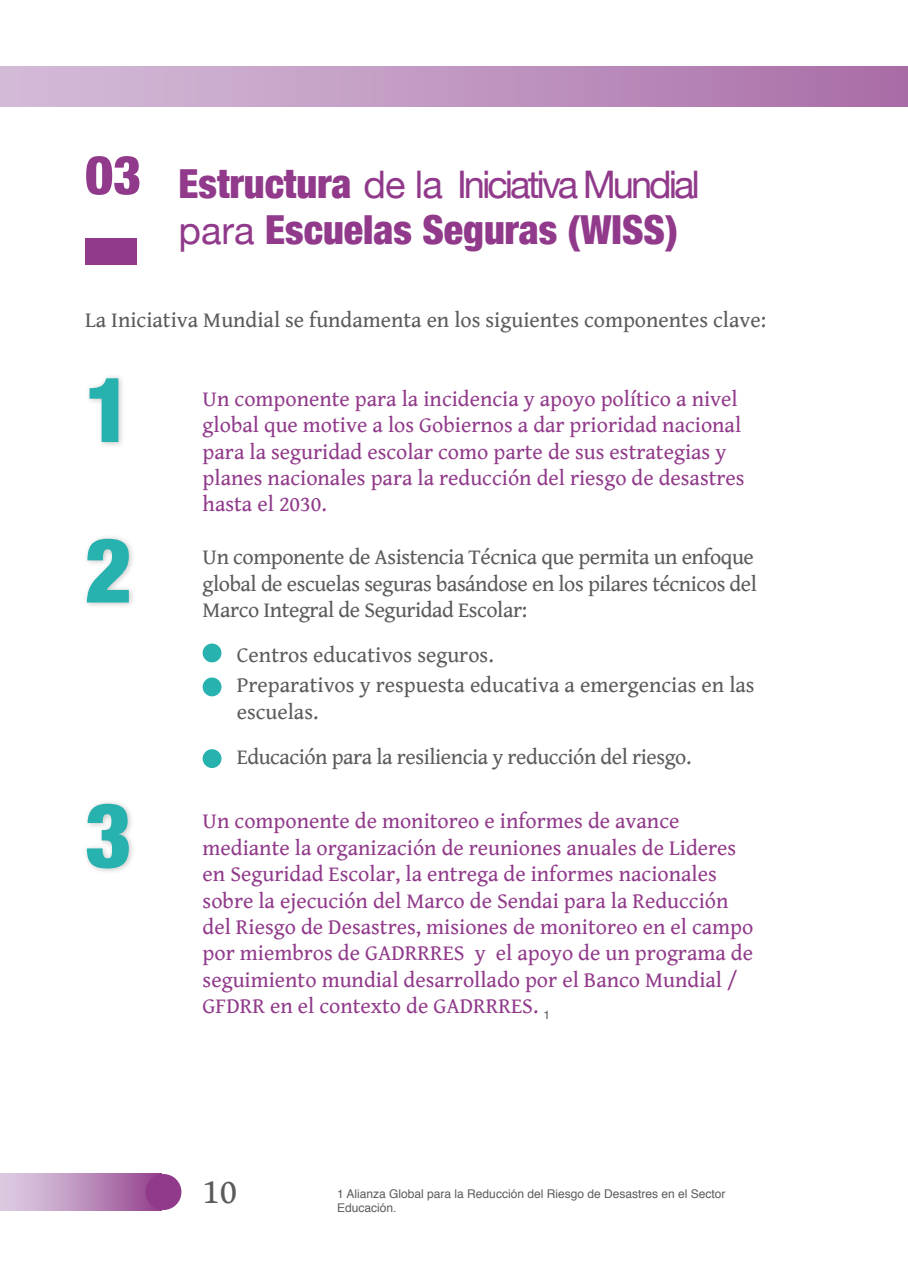
<style>
.page{position:relative;width:908px;height:1282px;background:#fff}
.page>*{position:absolute;margin:0;border:0;box-sizing:border-box;transform-origin:0 0}
.t1{font:900 condensed 90px "Helvetica Neue";color:#27b2af}
.t2{font:900 condensed 54px "Helvetica Neue";color:#913a8b}
.t3{font:900 condensed 40px "Helvetica Neue";color:#913a8b}
.t4{font:38px "Helvetica Neue";letter-spacing:-.08em;color:#913a8b}
.t5{font:36px "Gentium Book Basic";color:#5a5b5d}
.t6{font:22px/26.4px "Gentium Book Basic";color:#913a8b}
.t7{font:22px/26.4px "Gentium Book Basic";letter-spacing:-.02em;color:#5a5b5d}
.t8{font:22px/30.4px "Gentium Book Basic";color:#5a5b5d}
.t9{font:12px/14.4px "Helvetica";color:#5a5b5d}
.s1{font-weight:900;font-stretch:condensed;font-size:40px}
.s2{font-weight:400;font-stretch:normal;font-size:38px}
</style>
<div class="page">
<div style="left:0;top:67px;width:907px;height:39px;background:linear-gradient(to right,#d5bfda,#aa6fa8)"></div>
<div style="left:0;top:1173px;width:162px;height:36px;background:linear-gradient(to right,#e2d7e9,#96478f)"></div>
<div style="left:145px;top:1173px;width:36px;height:36px;background:#913a8b;border-radius:50%"></div>
<div style="left:82px;top:533px;width:54px;height:76px;background:#000;opacity:.23"></div>
<div style="left:82px;top:798px;width:54px;height:77px;background:#000;opacity:.23"></div>
<div style="left:202px;top:643px;width:19px;height:19px;background:#27b2af;border-radius:50%"></div>
<div style="left:202px;top:677px;width:19px;height:19px;background:#27b2af;border-radius:50%"></div>
<div style="left:202px;top:749px;width:19px;height:19px;background:#27b2af;border-radius:50%"></div>
<div style="left:85px;top:373px;width:41px;height:76px;background:#000;opacity:.23"></div>
<div style="left:85px;top:239px;width:51px;height:26px;background:#913a8b"></div>
<h2 class="t2" style="left:85px;top:131px;width:58px">03</h2>
<h3 class="t4" style="left:178px;top:152px;width:522px"><span class="s1">Estructura</span> de la Iniciativa Mundial</h3>
<h3 class="t3" style="left:178px;top:197px;width:500px"><span class="s2">para</span> Escuelas Seguras (WISS)</h3>
<p class="t8" style="left:85px;top:303px;width:682px">La Iniciativa Mundial se fundamenta en los siguientes componentes clave:</p>
<h1 class="t1" style="left:85px;top:336px;width:48px">1</h1>
<h1 class="t1" style="left:85px;top:496px;width:48px">2</h1>
<h1 class="t1" style="left:85px;top:761px;width:48px">3</h1>
<p class="t6" style="left:202px;top:385px;width:543px">Un componente para la incidencia y apoyo político a nivel global que motive a los Gobiernos a dar prioridad nacional para la seguridad escolar como parte de sus estrategias y planes nacionales para la reducción del riesgo de desastres hasta el 2030.</p>
<p class="t7" style="left:202px;top:543px;width:555px">Un componente de Asistencia Técnica que permita un enfoque global de escuelas seguras basándose en los pilares técnicos del<br>Marco Integral de Seguridad Escolar:</p>
<p class="t8" style="left:236px;top:639px;width:519px">Centros educativos seguros.<br>Preparativos y respuesta educativa a emergencias en las</p>
<p class="t7" style="left:236px;top:688px;width:456px;line-height:44.8px">escuelas.<br>Educación para la resiliencia y reducción del riesgo.</p>
<p class="t6" style="left:202px;top:807px;width:552px">Un componente de monitoreo e informes de avance mediante la organización de reuniones anuales de Lideres en Seguridad Escolar, la entrega de informes nacionales sobre la ejecución del Marco de Sendai para la Reducción del Riesgo de Desastres, misiones de monitoreo en el campo por miembros de GADRRRES y el apoyo de un programa de seguimiento mundial desarrollado por el Banco Mundial / GFDRR en el contexto de GADRRRES.</p>
<p class="t9" style="left:543px;top:1007px;width:8px">1</p>
<h3 class="t5" style="left:202px;top:1164px;width:36px">10</h3>
<p class="t9" style="left:337px;top:1186px;width:390px">1 Alianza Global para la Reducción del Riesgo de Desastres en el Sector<br>Educación.</p>
</div>
